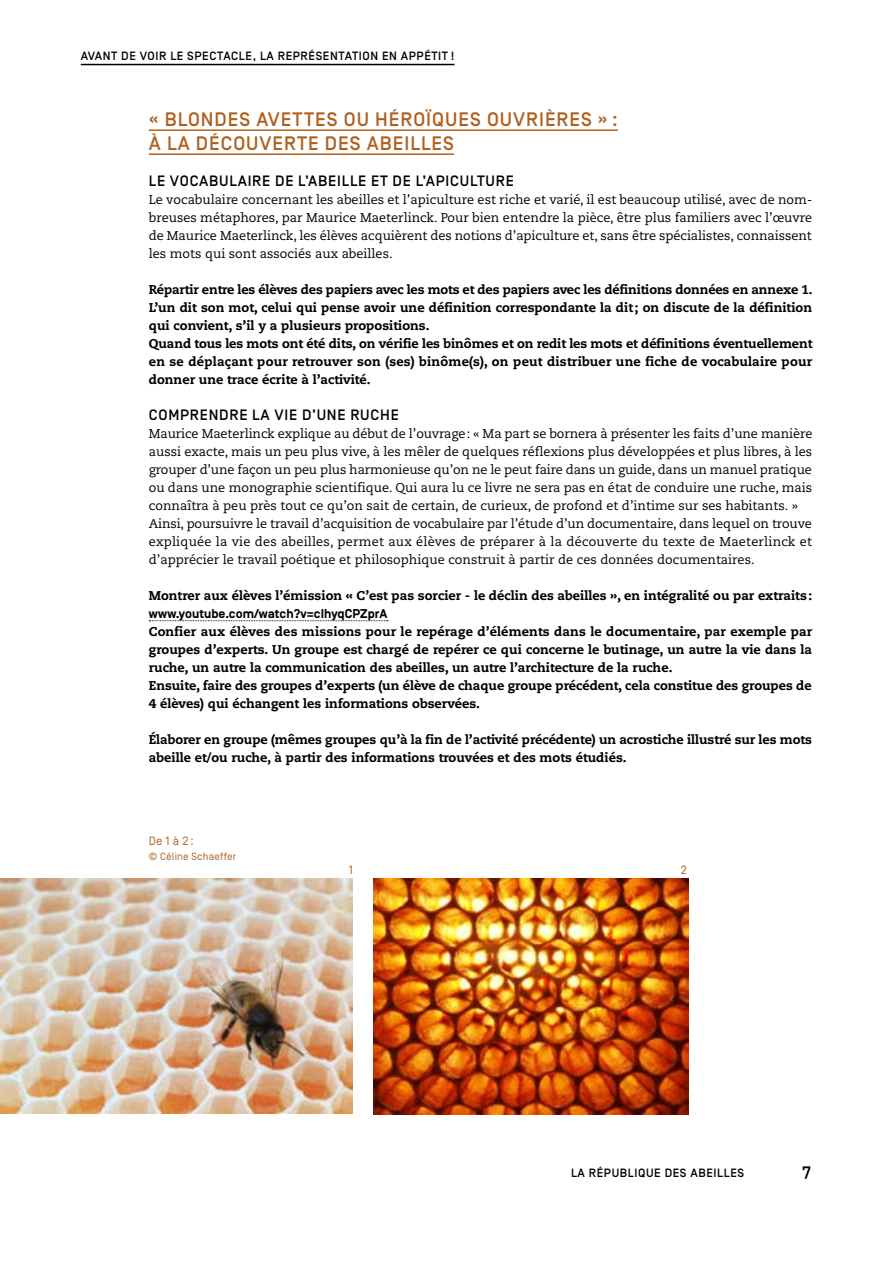
<style>
.page{position:relative;width:893px;height:1263px;background:#fff}
.page>*{position:absolute;margin:0;border:0;box-sizing:border-box;transform-origin:0 0}
.Titre_2{font:500 19.5px/24px "Simplon BP";letter-spacing:.05em;color:#af6121}
.t1{font:500 18px "Simplon BP Mono";color:#000}
.Titre_3{font:500 15px "Simplon BP";letter-spacing:.05em;color:#000}
.Texte_courant_sans_e{font:800 12.75px/18px "Caecilia LT Std";color:#000}
.Texte_courant_sans_e-2{font:12.75px/18px "Caecilia LT Std";color:#000;text-align:justify}
.Titre_courant{font:500 12px "Simplon BP";letter-spacing:.05em;color:#000}
.Legende{font:12px "Simplon BP Regular";color:#af6121}
.Legende-2{font:10.5px "Simplon BP Regular";letter-spacing:.02em;color:#af6121}
.s1{font-family:"Simplon BP";font-weight:700}
</style>
<div class="page">
<hr style="left:81px;top:64px;width:373px;height:1px;background:#000">
<hr style="left:149px;top:129px;width:469px;height:2px;background:#af6121">
<hr style="left:149px;top:153px;width:305px;height:2px;background:#af6121">
<svg style="left:149px;top:620px;width:239px;height:1px"></svg>
<img style="left:0;top:878px;width:353px;height:235px">
<img style="left:373px;top:878px;width:315px;height:236px">
<p class="Titre_courant" style="left:81px;top:49px;width:23px">AVANT</p>
<p class="Titre_courant" style="left:121px;top:49px;width:34px">DE VOIR</p>
<p class="Titre_courant" style="left:170px;top:49px;width:25px">LE SPE</p>
<p class="Titre_courant" style="left:209px;top:49px;width:59px">CTACLE , LAREPRÉSENTATION</p>
<p class="Titre_courant" style="left:382px;top:49px;width:26px">EN APPÉTIT</p>
<p class="Titre_courant" style="left:451px;top:49px;width:5px">!</p>
<p class="Titre_2" style="left:149px;top:107px;width:471px">« BLONDES AVETTES OU HÉROÏQUES OUVRIÈRES » :<br>À LA DÉCOUVERTE DES ABEILLES</p>
<p class="Titre_3" style="left:149px;top:172px;width:367px">LE VOCABULAIRE DE L’ABEILLE ET DE L’APICULTURE</p>
<p class="Texte_courant_sans_e-2" style="left:149px;top:191px;width:665px">Le vocabulaire concernant les abeilles et l’apiculture est riche et varié, il est beaucoup utilisé, avec de nom&shy;breuses métaphores, par Maurice Maeterlinck. Pour bien entendre la pièce, être plus familiers avec l’œuvre de Maurice Maeterlinck, les élèves acquièrent des notions d’apiculture et, sans être spécialistes, connaissent les mots qui sont associés aux abeilles.</p>
<p class="Texte_courant_sans_e" style="left:149px;top:280px;width:665px">Répartir entre les élèves des papiers avec les mots et des papiers avec les définitions données en annexe 1.</p>
<p class="Texte_courant_sans_e" style="left:149px;top:298px;width:665px">L’un dit son mot, celui qui pense avoir une définition correspondante la dit; on discute de la définition qui convient, s’il y a plusieurs propositions.</p>
<p class="Texte_courant_sans_e" style="left:149px;top:334px;width:665px;text-align:justify">Quand tous les mots ont été dits, on vérifie les binômes et on redit les mots et définitions éventuellement en se déplaçant pour retrouver son (ses) binôme(s), on peut distribuer une fiche de vocabulaire pour donner une trace écrite à l’activité.</p>
<p class="Titre_3" style="left:149px;top:406px;width:252px">COMPRENDRE LA VIE D’UNE RUCHE</p>
<p class="Texte_courant_sans_e-2" style="left:149px;top:425px;width:665px">Maurice Maeterlinck explique au début de l’ouvrage: « Ma part se bornera à présenter les faits d’une manière aussi exacte, mais un peu plus vive, à les mêler de quelques réflexions plus développées et plus libres, à les grouper d’une façon un peu plus harmonieuse qu’on ne le peut faire dans un guide, dans un manuel pratique ou dans une monographie scientifique. Qui aura lu ce livre ne sera pas en état de conduire une ruche, mais connaîtra à peu près tout ce qu’on sait de certain, de curieux, de profond et d’intime sur ses habitants. »</p>
<p class="Texte_courant_sans_e-2" style="left:149px;top:515px;width:665px">Ainsi, poursuivre le travail d’acquisition de vocabulaire par l’étude d’un documentaire, dans lequel on trouve expliquée la vie des abeilles, permet aux élèves de préparer à la découverte du texte de Maeterlinck et d’apprécier le travail poétique et philosophique construit à partir de ces données documentaires.</p>
<p class="Texte_courant_sans_e" style="left:149px;top:586px;width:665px">Montrer aux élèves l’émission « C’est pas sorcier - le déclin des abeilles », en intégralité ou par extraits: <span class="s1">www.youtube.com/watch?v=cIhyqCPZprA</span></p>
<p class="Texte_courant_sans_e" style="left:149px;top:622px;width:665px;text-align:justify">Confier aux élèves des missions pour le repérage d’éléments dans le documentaire, par exemple par groupes d’experts. Un groupe est chargé de repérer ce qui concerne le butinage, un autre la vie dans la ruche, un autre la communication des abeilles, un autre l’architecture de la ruche.</p>
<p class="Texte_courant_sans_e" style="left:149px;top:676px;width:664px">Ensuite, faire des groupes d’experts (un élève de chaque groupe précédent, cela constitue des groupes de<br>4 élèves) qui échangent les informations observées.</p>
<p class="Texte_courant_sans_e" style="left:149px;top:730px;width:665px">Élaborer en groupe (mêmes groupes qu’à la fin de l’activité précédente) un acrostiche illustré sur les mots abeille et/ou ruche, à partir des informations trouvées et des mots étudiés.</p>
<p class="Legende" style="left:149px;top:834px;width:46px">De 1 à 2:</p>
<p class="Legende-2" style="left:149px;top:851px;width:89px">© Céline Schaeffer</p>
<p class="Legende" style="left:349px;top:863px;width:6px">1</p>
<p class="Legende" style="left:681px;top:863px;width:8px">2</p>
<p class="Titre_courant" style="left:571px;top:1166px;width:175px">LA RÉPUBLIQUE DES ABEILLES</p>
<p class="t1" style="left:801px;top:1161px;width:12px">7</p>
</div>
